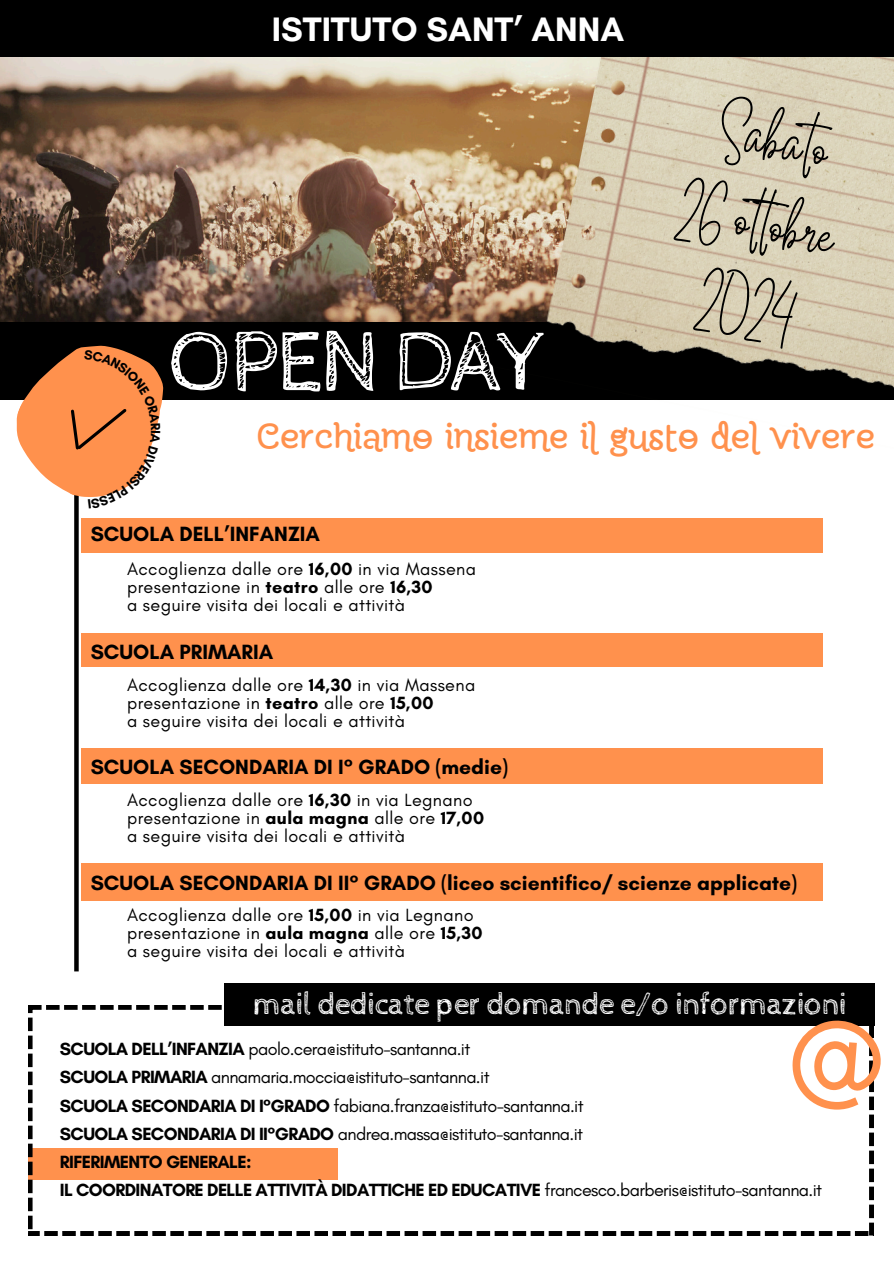
<style>
.page{position:relative;width:894px;height:1264px;background:#fff}
.page>*{position:absolute;margin:0;border:0;box-sizing:border-box;transform-origin:0 0}
.t1{font:87px "Cabin Sketch";letter-spacing:-.02em;color:#fff}
.t2{font:45px/84.3px "White Star";color:#000;text-align:center}
.t3{font:37.5px "Moonjelly ALT";color:#ff914d}
.t4{font:700 34.5px "Glacial Indifference";color:#fff}
.t5{font:31.5px "Cabin Sketch";letter-spacing:-.02em;color:#fff}
.t6{font:700 21px "Glacial Indifference";color:#000}
.t7{font:18px/18px "Glacial Indifference";letter-spacing:.02em;color:#000}
.t8{font:18px/28.2px "Glacial Indifference";letter-spacing:-.035em;color:#000}
.s1{font-weight:700}
</style>
<div class="page">
<img style="left:0;top:56px;width:488px;height:266px">
<div style="left:0;top:322px;width:893px;height:78px;background:#000"></div>
<img style="left:488px;top:56px;width:405px;height:331px">
<div style="left:0;top:0;width:893px;height:56px;background:#000"></div>
<div style="left:74px;top:417px;width:5px;height:554px;background:#000"></div>
<div style="left:81px;top:518px;width:741px;height:34px;background:#ff914d"></div>
<div style="left:81px;top:633px;width:741px;height:33px;background:#ff914d"></div>
<div style="left:81px;top:748px;width:741px;height:36px;background:#ff914d"></div>
<div style="left:81px;top:863px;width:741px;height:37px;background:#ff914d"></div>
<svg style="left:28px;top:1005px;width:845px;height:230px"></svg>
<div style="left:225px;top:983px;width:649px;height:43px;background:#000"></div>
<svg style="left:791px;top:1019px;width:90px;height:90px"></svg>
<svg style="left:16px;top:345px;width:148px;height:170px"></svg>
<h3 class="t4" style="left:271px;top:8px;width:354px">ISTITUTO SANT’ ANNA</h3>
<p class="t1" style="left:169px;top:313px;width:380px">OPEN DAY</p>
<h2 class="t2" style="left:700px;top:98px;width:160px;rotate:11deg">Sabato<br>26 ottobre<br>2024</h2>
<h2 class="t3" style="left:256px;top:414px;width:620px">Cerchiamo insieme il gusto del vivere</h2>
<p class="t6" style="left:91px;top:520px;width:231px">SCUOLA DELL’INFANZIA</p>
<p class="t7" style="left:127px;top:560px;width:350px">Accoglienza dalle ore <span class="s1">16,00</span> in via Massena presentazione in <span class="s1">teatro</span> alle ore <span class="s1">16,30<br></span>a seguire visita dei locali e attività</p>
<p class="t6" style="left:91px;top:638px;width:184px">SCUOLA PRIMARIA</p>
<p class="t7" style="left:127px;top:675px;width:349px">Accoglienza dalle ore <span class="s1">14,30</span> in via Massena presentazione in <span class="s1">teatro</span> alle ore <span class="s1">15,00<br></span>a seguire visita dei locali e attività</p>
<p class="t6" style="left:91px;top:754px;width:419px">SCUOLA SECONDARIA DI I° GRADO (medie)</p>
<p class="t7" style="left:127px;top:790px;width:358px">Accoglienza dalle ore <span class="s1">16,30</span> in via Legnano presentazione in <span class="s1">aula magna</span> alle ore <span class="s1">17,00 </span>a seguire visita dei locali e attività</p>
<p class="t6" style="left:91px;top:869px;width:708px">SCUOLA SECONDARIA DI II° GRADO (liceo scientifico/ scienze applicate)</p>
<p class="t7" style="left:127px;top:905px;width:357px">Accoglienza dalle ore <span class="s1">15,00</span> in via Legnano presentazione in <span class="s1">aula magna</span> alle ore <span class="s1">15,30 </span>a seguire visita dei locali e attività</p>
<h3 class="t5" style="left:253px;top:986px;width:595px">mail dedicate per domande e/o informazioni</h3>
<p class="t8" style="left:60px;top:1034px;width:763px"><span class="s1">SCUOLA DELL’INFANZIA</span> paolo.cera@istituto-santanna.it<br><span class="s1">SCUOLA PRIMARIA</span> annamaria.moccia@istituto-santanna.it<br><span class="s1">SCUOLA SECONDARIA DI I°GRADO</span> fabiana.franza@istituto-santanna.it<br><span class="s1">SCUOLA SECONDARIA DI II°GRADO</span> andrea.massa@istituto-santanna.it<br><span class="s1">RIFERIMENTO GENERALE:<br>IL COORDINATORE DELLE ATTIVITÀ DIDATTICHE ED EDUCATIVE</span> francesco.barberis@istituto-santanna.it</p>
</div>
